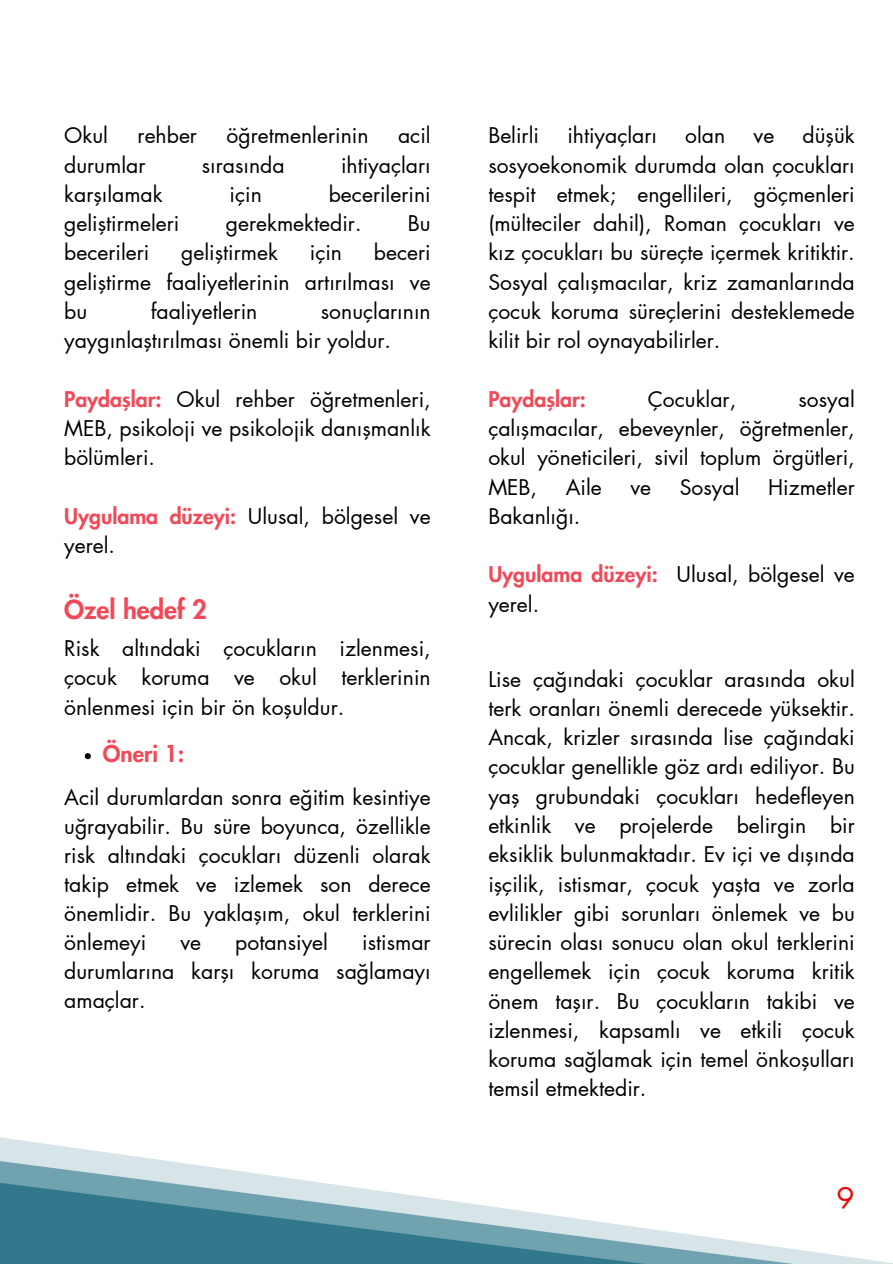
<style>
.page{position:relative;width:893px;height:1264px;background:#fff}
.page>*{position:absolute;margin:0;border:0;box-sizing:border-box;transform-origin:0 0}
.t1{font:29.55px "Futura LT Pro";color:#eb0b0b}
.t2{font:800 25.65px "Futura LT Pro";color:#f14958}
.t3{font:800 22.65px "Futura LT Pro";color:#f14958}
.t4{font:21.15px/29.2px "Futura LT Pro";color:#000;text-align:justify}
.t5{font:800 21.15px "Futura LT Pro";color:#f14958}
.s1{font-weight:800;color:#f14958}
</style>
<div class="page">
<svg style="left:0;top:1137px;width:891px;height:126px"></svg>
<svg style="left:85px;top:753px;width:6px;height:6px"></svg>
<p class="t4" style="left:64px;top:122px;width:45px">Okul</p>
<p class="t4" style="left:138px;top:122px;width:61px">rehber</p>
<p class="t4" style="left:226px;top:122px;width:143px">öğretmenlerinin</p>
<p class="t4" style="left:398px;top:122px;width:34px">acil</p>
<p class="t4" style="left:64px;top:151px;width:83px">durumlar</p>
<p class="t4" style="left:202px;top:151px;width:84px">sırasında</p>
<p class="t4" style="left:341px;top:151px;width:91px">ihtiyaçları</p>
<p class="t4" style="left:64px;top:180px;width:100px">karşılamak</p>
<p class="t4" style="left:229px;top:180px;width:34px">için</p>
<p class="t4" style="left:329px;top:180px;width:103px">becerilerini</p>
<p class="t4" style="left:64px;top:210px;width:117px">geliştirmeleri</p>
<p class="t4" style="left:226px;top:210px;width:137px">gerekmektedir.</p>
<p class="t4" style="left:408px;top:210px;width:24px">Bu</p>
<p class="t4" style="left:64px;top:239px;width:87px">becerileri</p>
<p class="t4" style="left:181px;top:239px;width:98px">geliştirmek</p>
<p class="t4" style="left:310px;top:239px;width:34px">için</p>
<p class="t4" style="left:64px;top:239px;width:368px;text-indent:309px">beceri geliştirme faaliyetlerinin artırılması ve bu</p>
<p class="t4" style="left:151px;top:297px;width:108px">faaliyetlerin</p>
<p class="t4" style="left:64px;top:297px;width:368px;text-indent:256px">sonuçlarının yaygınlaştırılması önemli bir yoldur.</p>
<p class="t4" style="left:64px;top:385px;width:368px"><span class="s1">Paydaşlar:</span> Okul rehber öğretmenleri, MEB, psikoloji ve psikolojik danışmanlık bölümleri.</p>
<p class="t4" style="left:64px;top:502px;width:368px"><span class="s1">Uygulama düzeyi:</span> Ulusal, bölgesel ve yerel.</p>
<p class="t2" style="left:64px;top:597px;width:144px">Özel hedef 2</p>
<p class="t4" style="left:64px;top:634px;width:368px">Risk altındaki çocukların izlenmesi, çocuk koruma ve okul terklerinin önlenmesi için bir ön koşuldur.</p>
<p class="t3" style="left:103px;top:743px;width:83px">Öneri 1:</p>
<p class="t4" style="left:64px;top:783px;width:368px">Acil durumlardan sonra eğitim kesintiye uğrayabilir. Bu süre boyunca, özellikle risk altındaki çocukları düzenli olarak takip etmek ve izlemek son derece önemlidir. Bu yaklaşım, okul terklerini önlemeyi</p>
<p class="t4" style="left:180px;top:928px;width:22px">ve</p>
<p class="t4" style="left:235px;top:928px;width:94px">potansiyel</p>
<p class="t4" style="left:64px;top:928px;width:368px;text-indent:298px">istismar durumlarına karşı koruma sağlamayı amaçlar.</p>
<p class="t4" style="left:488px;top:122px;width:368px;text-indent:314px">düşük sosyoekonomik durumda olan çocukları tespit etmek; engellileri, göçmenleri (mülteciler dahil), Roman çocukları ve kız çocukları bu süreçte içermek kritiktir.<br>Sosyal çalışmacılar, kriz zamanlarında çocuk koruma süreçlerini desteklemede kilit bir rol oynayabilirler.</p>
<p class="t5" style="left:488px;top:389px;width:99px">Paydaşlar:</p>
<p class="t4" style="left:647px;top:385px;width:90px">Çocuklar,</p>
<p class="t4" style="left:488px;top:122px;width:52px">Belirli</p>
<p class="t4" style="left:567px;top:122px;width:91px">ihtiyaçları</p>
<p class="t4" style="left:685px;top:122px;width:42px">olan</p>
<p class="t4" style="left:753px;top:122px;width:22px">ve</p>
<p class="t4" style="left:488px;top:385px;width:368px;text-indent:310px">sosyal çalışmacılar, ebeveynler, öğretmenler, okul yöneticileri, sivil toplum örgütleri, MEB,</p>
<p class="t4" style="left:565px;top:473px;width:38px">Aile</p>
<p class="t4" style="left:630px;top:473px;width:22px">ve</p>
<p class="t4" style="left:679px;top:473px;width:61px">Sosyal</p>
<p class="t4" style="left:768px;top:473px;width:88px">Hizmetler</p>
<p class="t4" style="left:488px;top:502px;width:94px">Bakanlığı.</p>
<p class="t4" style="left:488px;top:561px;width:368px"><span class="s1">Uygulama düzeyi:</span> Ulusal, bölgesel ve yerel.</p>
<p class="t4" style="left:488px;top:665px;width:368px">Lise çağındaki çocuklar arasında okul terk oranları önemli derecede yüksektir.<br>Ancak, krizler sırasında lise çağındaki çocuklar genellikle göz ardı ediliyor. Bu yaş grubundaki çocukları hedefleyen etkinlik ve projelerde belirgin bir eksiklik bulunmaktadır. Ev içi ve dışında işçilik, istismar, çocuk yaşta ve zorla evlilikler gibi sorunları önlemek ve bu sürecin olası sonucu olan okul terklerini engellemek için çocuk koruma kritik önem taşır. Bu çocukların takibi ve izlenmesi, kapsamlı ve etkili çocuk koruma sağlamak için temel önkoşulları temsil etmektedir.</p>
<h1 class="t1" style="left:836px;top:1184px;width:20px">9</h1>
</div>
